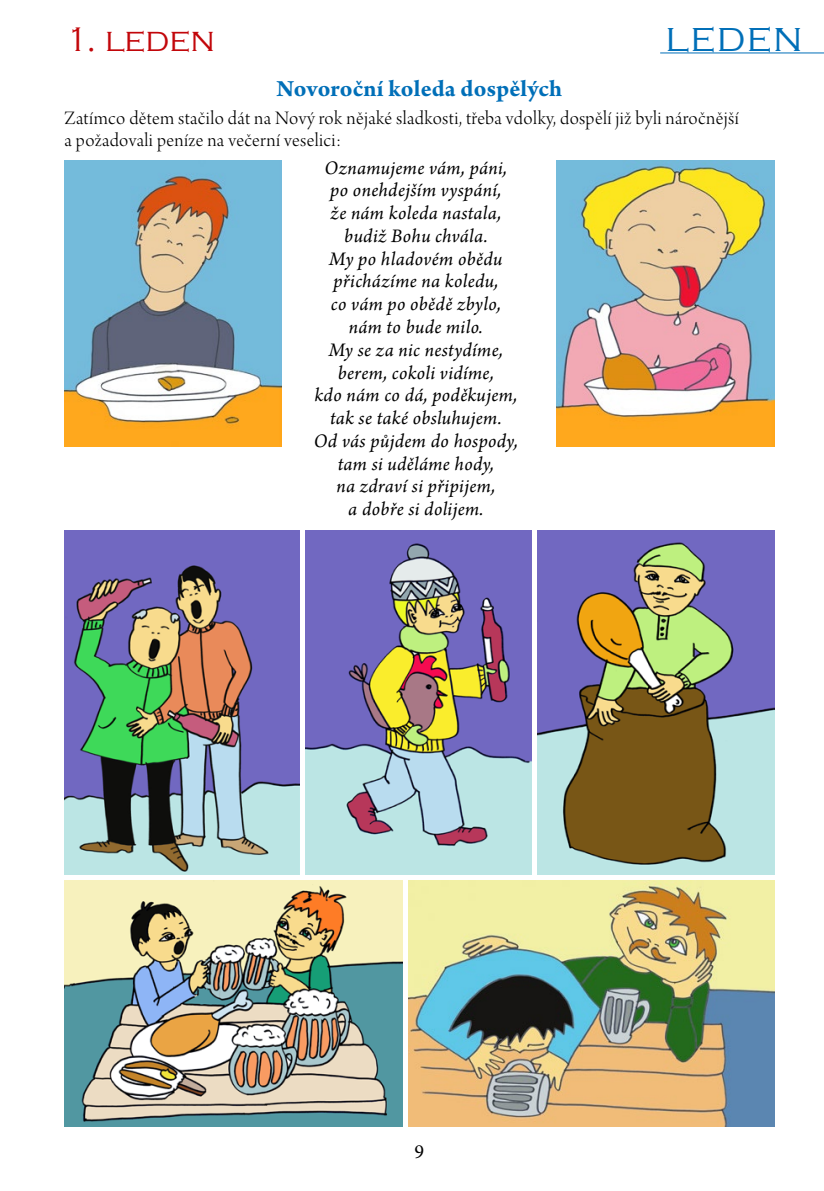
<style>
.page{position:relative;width:824px;height:1191px;background:#fff}
.page>*{position:absolute;margin:0;border:0;box-sizing:border-box;transform-origin:0 0}
.Titul_1{font:300 42px "Copperplate Gothic";letter-spacing:.03em;color:#006fb8}
.titul_2{font:300 35px "Copperplate Gothic";color:#c2060a}
.titul_3{font:700 24.5px "Arno Pro";letter-spacing:.005em;color:#006fb8}
.básničky{font:italic 20.12px/22.8px "Arno Pro";letter-spacing:.015em;color:#000;text-align:center}
.chlebák{font:20.12px/22.8px "Arno Pro Light Display";letter-spacing:.02em;color:#000}
.t1{font:20.12px "Minion Pro";color:#000}
</style>
<div class="page">
<hr style="left:660px;top:53px;width:163px;height:1px;background:#006fb8">
<img style="left:64px;top:530px;width:236px;height:345px">
<img style="left:306px;top:530px;width:225px;height:345px">
<img style="left:537px;top:530px;width:237px;height:345px">
<img style="left:64px;top:880px;width:338px;height:246px">
<img style="left:408px;top:880px;width:366px;height:246px">
<img style="left:64px;top:160px;width:217px;height:287px">
<img style="left:556px;top:160px;width:218px;height:287px">
<p class="titul_2" style="left:64px;top:20px;width:152px">1. LEDEN</p>
<p class="Titul_1" style="left:665px;top:14px;width:138px">LEDEN</p>
<p class="titul_3" style="left:276px;top:74px;width:287px">Novoroční koleda dospělých</p>
<p class="chlebák" style="left:64px;top:108px;width:675px">Zatímco dětem stačilo dát na Nový rok nějaké sladkosti, třeba vdolky, dospělí již byli náročnější a požadovali peníze na večerní veselici:</p>
<p class="básničky" style="left:314px;top:157px;width:205px">Oznamujeme vám, páni, po onehdejším vyspání,<br>že nám koleda nastala, budiž Bohu chvála.<br>My po hladovém obědu přicházíme na koledu,<br>co vám po obědě zbylo, nám to bude milo.<br>My se za nic nestydíme, berem, cokoli vidíme,<br>kdo nám co dá, poděkujem, tak se také obsluhujem.<br>Od vás půjdem do hospody, tam si uděláme hody,<br>na zdraví si připijem,<br>a dobře si dolijem.</p>
<p class="t1" style="left:414px;top:1138px;width:11px">9</p>
</div>
